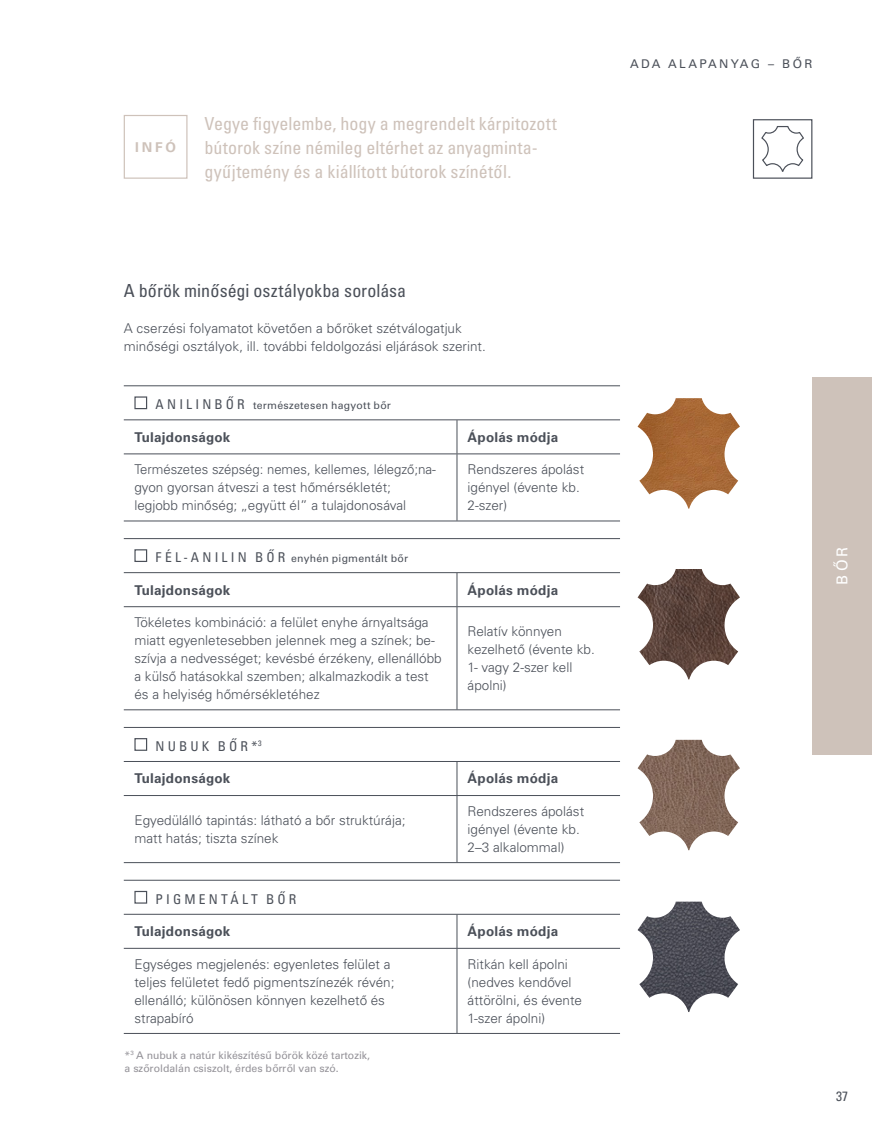
<style>
.page{position:relative;width:872px;height:1132px;background:#fff}
.page>*{position:absolute;margin:0;border:0;box-sizing:border-box;transform-origin:0 0}
.t1{font:condensed 18px/24px "Univers LTCYR 57";color:#cec2ba}
.t2{font:condensed 18px "Univers LTCYR 57";letter-spacing:.005em;color:#4b5059}
.t3{font:15px "Univers LTCYR 55 Roman";color:#fff}
.t4{font:300 13.5px/18px "Univers LTCYR 45";color:#4b5059}
.t5{font:700 13.5px "Univers LTCYR 65";letter-spacing:.015em;color:#4b5059}
.t6{font:condensed 13.5px "Univers LTCYR 57";letter-spacing:.23em;color:#4b5059}
.t7{font:700 13.5px "Univers LTCYR 65";color:#cec2ba}
.t8{font:12px "Univers LTCYR 55 Roman";letter-spacing:.2em;color:#4b5059}
.t9{font:10.5px/13.5px "Univers LTCYR 55 Roman";color:#949298}
.t10{font:10.5px "Univers LTCYR 55 Roman";letter-spacing:.025em;color:#4b5059}
.s1{font-family:"Univers LTCYR 57";font-stretch:condensed;font-size:13.5px}
</style>
<div class="page">
<div style="left:124px;top:115px;width:63px;height:64px;border:1px solid #cec2ba"></div>
<img style="left:637px;top:398px;width:103px;height:110px">
<hr style="left:124px;top:385px;width:333px;height:1px;background:#4b5059">
<hr style="left:457px;top:385px;width:163px;height:1px;background:#4b5059">
<hr style="left:124px;top:419px;width:333px;height:1px;background:#4b5059">
<hr style="left:457px;top:419px;width:163px;height:1px;background:#4b5059">
<hr style="left:457px;top:420px;width:1px;height:33px;background:#4b5059">
<hr style="left:124px;top:453px;width:333px;height:1px;background:#4b5059">
<hr style="left:457px;top:453px;width:163px;height:1px;background:#4b5059">
<hr style="left:457px;top:454px;width:1px;height:66px;background:#4b5059">
<hr style="left:124px;top:520px;width:333px;height:1px;background:#4b5059">
<hr style="left:457px;top:520px;width:163px;height:1px;background:#4b5059">
<div style="left:134px;top:396px;width:13px;height:13px;border:1px solid #4b5059"></div>
<img style="left:637px;top:569px;width:103px;height:110px">
<hr style="left:124px;top:538px;width:333px;height:1px;background:#4b5059">
<hr style="left:457px;top:538px;width:163px;height:1px;background:#4b5059">
<hr style="left:124px;top:572px;width:333px;height:1px;background:#4b5059">
<hr style="left:457px;top:572px;width:163px;height:1px;background:#4b5059">
<hr style="left:457px;top:572px;width:1px;height:34px;background:#4b5059">
<hr style="left:124px;top:606px;width:333px;height:1px;background:#4b5059">
<hr style="left:457px;top:606px;width:163px;height:1px;background:#4b5059">
<hr style="left:457px;top:606px;width:1px;height:103px;background:#4b5059">
<hr style="left:124px;top:709px;width:333px;height:1px;background:#4b5059">
<hr style="left:457px;top:709px;width:163px;height:1px;background:#4b5059">
<div style="left:134px;top:549px;width:13px;height:13px;border:1px solid #4b5059"></div>
<img style="left:637px;top:901px;width:103px;height:110px">
<hr style="left:124px;top:879px;width:333px;height:1px;background:#4b5059">
<hr style="left:457px;top:879px;width:163px;height:1px;background:#4b5059">
<hr style="left:124px;top:913px;width:333px;height:1px;background:#4b5059">
<hr style="left:457px;top:913px;width:163px;height:1px;background:#4b5059">
<hr style="left:457px;top:914px;width:1px;height:33px;background:#4b5059">
<hr style="left:124px;top:947px;width:333px;height:1px;background:#4b5059">
<hr style="left:457px;top:947px;width:163px;height:1px;background:#4b5059">
<hr style="left:457px;top:948px;width:1px;height:84px;background:#4b5059">
<hr style="left:124px;top:1032px;width:333px;height:1px;background:#4b5059">
<hr style="left:457px;top:1032px;width:163px;height:1px;background:#4b5059">
<div style="left:134px;top:890px;width:13px;height:13px;border:1px solid #4b5059"></div>
<img style="left:637px;top:739px;width:103px;height:111px">
<hr style="left:124px;top:727px;width:333px;height:1px;background:#4b5059">
<hr style="left:457px;top:727px;width:163px;height:1px;background:#4b5059">
<hr style="left:124px;top:761px;width:333px;height:1px;background:#4b5059">
<hr style="left:457px;top:761px;width:163px;height:1px;background:#4b5059">
<hr style="left:457px;top:761px;width:1px;height:34px;background:#4b5059">
<hr style="left:124px;top:795px;width:333px;height:1px;background:#4b5059">
<hr style="left:457px;top:795px;width:163px;height:1px;background:#4b5059">
<hr style="left:457px;top:795px;width:1px;height:67px;background:#4b5059">
<hr style="left:124px;top:862px;width:333px;height:1px;background:#4b5059">
<hr style="left:457px;top:862px;width:163px;height:1px;background:#4b5059">
<div style="left:134px;top:737px;width:13px;height:13px;border:1px solid #4b5059"></div>
<div style="left:753px;top:119px;width:59px;height:60px;border:1px solid #4b5059"></div>
<svg style="left:761px;top:126px;width:43px;height:46px"></svg>
<div style="left:812px;top:377px;width:60px;height:377px;background:#cec2ba"></div>
<p class="t7" style="left:135px;top:137px;width:42px">INFÓ</p>
<h1 class="t1" style="left:204px;top:111px;width:354px">Vegye figyelembe, hogy a megrendelt kárpitozott bútorok színe némileg eltérhet az anyagminta&shy;gyűjtemény és a kiállított bútorok színétől.</h1>
<p class="t8" style="left:630px;top:56px;width:184px">ADA ALAPANYAG – BŐR</p>
<h1 class="t2" style="left:124px;top:279px;width:284px">A bőrök minőségi osztályokba sorolása</h1>
<p class="t4" style="left:124px;top:319px;width:364px">A cserzési folyamatot követően a bőröket szétválogatjuk minőségi osztályok, ill. további feldolgozási eljárások szerint.</p>
<p class="t10" style="left:156px;top:398px;width:237px"><span class="s1">A N I L I N B Ő R</span> természetesen hagyott bőr</p>
<p class="t5" style="left:134px;top:427px;width:98px">Tulajdonságok</p>
<p class="t5" style="left:467px;top:427px;width:92px">Ápolás módja</p>
<p class="t4" style="left:134px;top:460px;width:303px">Természetes szépség: nemes, kellemes, lélegző;na&shy;gyon gyorsan átveszi a test hőmérsékletét; legjobb minőség; „együtt él” a tulajdonosával</p>
<p class="t4" style="left:467px;top:460px;width:118px">Rendszeres ápolást igényel (évente kb.<br>2-szer)</p>
<p class="t10" style="left:156px;top:551px;width:254px"><span class="s1">F É L- A N I L I N B Ő R</span> enyhén pigmentált bőr</p>
<p class="t5" style="left:134px;top:580px;width:98px">Tulajdonságok</p>
<p class="t5" style="left:467px;top:580px;width:92px">Ápolás módja</p>
<p class="t4" style="left:134px;top:612px;width:309px">Tökéletes kombináció: a felület enyhe árnyaltsága miatt egyenletesebben jelennek meg a színek; be&shy;szívja a nedvességet; kevésbé érzékeny, ellenállóbb a külső hatásokkal szemben; alkalmazkodik a test és a helyiség hőmérsékletéhez</p>
<p class="t4" style="left:467px;top:621px;width:129px">Relatív könnyen kezelhető (évente kb.<br>1- vagy 2-szer kell ápolni)</p>
<p class="t6" style="left:156px;top:737px;width:108px">NUBUK BŐR*<sup>3</sup></p>
<p class="t5" style="left:134px;top:768px;width:98px">Tulajdonságok</p>
<p class="t5" style="left:467px;top:768px;width:92px">Ápolás módja</p>
<p class="t4" style="left:134px;top:810px;width:273px">Egyedülálló tapintás: látható a bőr struktúrája; matt hatás; tiszta színek</p>
<p class="t4" style="left:467px;top:801px;width:118px">Rendszeres ápolást igényel (évente kb.<br>2–3 alkalommal)</p>
<p class="t6" style="left:156px;top:890px;width:142px">PIGMENTÁLT BŐR</p>
<p class="t5" style="left:134px;top:921px;width:98px">Tulajdonságok</p>
<p class="t5" style="left:467px;top:921px;width:92px">Ápolás módja</p>
<p class="t4" style="left:134px;top:954px;width:261px">Egységes megjelenés: egyenletes felület a teljes felületet fedő pigmentszínezék révén; ellenálló; különösen könnyen kezelhető és strapabíró</p>
<p class="t4" style="left:467px;top:954px;width:116px">Ritkán kell ápolni (nedves kendővel áttörölni, és évente<br>1-szer ápolni)</p>
<p class="t9" style="left:125px;top:1047px;width:247px">*<sup>3</sup> A nubuk a natúr kikészítésű bőrök közé tartozik, a szőroldalán csiszolt, érdes bőrről van szó.</p>
<p class="t3" style="left:832px;top:584px;width:39px;rotate:-90deg">BŐR</p>
<p class="t6" style="left:836px;top:1087px;width:13px">37</p>
</div>
